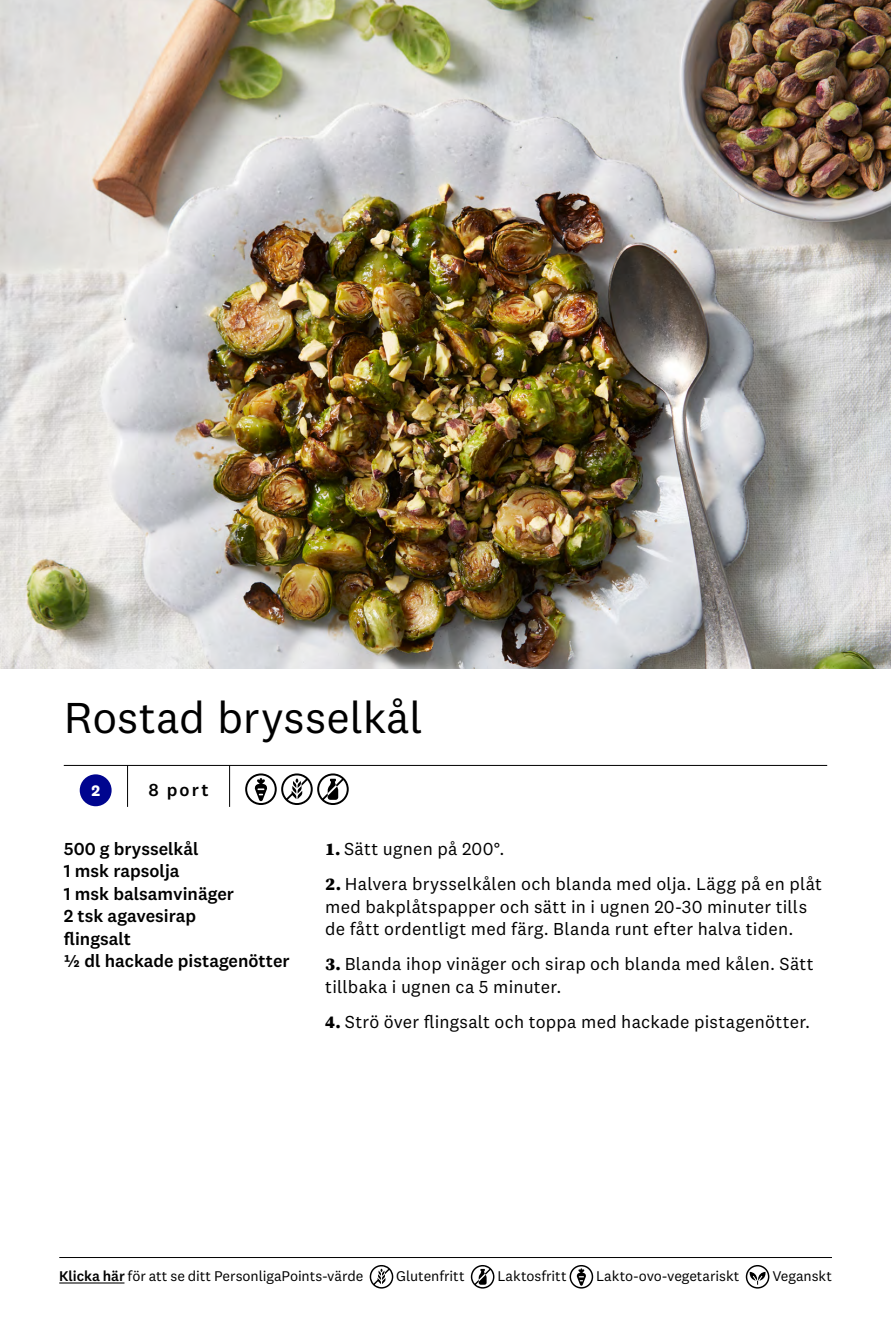
<style>
.page{position:relative;width:891px;height:1337px;background:#fff}
.page>*{position:absolute;margin:0;border:0;box-sizing:border-box;transform-origin:0 0}
.t1{font:45px "National 2";color:#000}
.t2{font:18px/22.5px "National 2";letter-spacing:.015em;color:#000}
.t3{font:500 18px/22.5px "National 2";color:#000}
.t4{font:700 15.75px "National 2";color:#fff}
.t5{font:14.62px "National 2";letter-spacing:-.005em;color:#000}
.s1{font-family:"Source Serif Pro";font-weight:900}
.s2{font-weight:500}
</style>
<div class="page">
<img style="left:0;top:0;width:891px;height:668px">
<hr style="left:59px;top:1257px;width:773px;height:1px;background:#000">
<hr style="left:59px;top:1282px;width:65px;height:1px;background:#000">
<svg style="left:370px;top:1265px;width:23px;height:23px"></svg>
<svg style="left:471px;top:1265px;width:23px;height:23px"></svg>
<svg style="left:570px;top:1265px;width:23px;height:23px"></svg>
<svg style="left:746px;top:1265px;width:23px;height:23px"></svg>
<hr style="left:64px;top:765px;width:763px;height:1px;background:#000">
<hr style="left:127px;top:765px;width:1px;height:42px;background:#000">
<hr style="left:229px;top:765px;width:1px;height:42px;background:#000">
<div style="left:80px;top:774px;width:32px;height:32px;background:#00058f;border-radius:50%"></div>
<svg style="left:245px;top:773px;width:104px;height:32px"></svg>
<h1 class="t1" style="left:64px;top:691px;width:360px">Rostad brysselkål</h1>
<p class="t4" style="left:91px;top:780px;width:10px">2</p>
<p class="t3" style="left:149px;top:778px;width:61px">8 port</p>
<p class="t3" style="left:64px;top:837px;width:227px">500 g brysselkål<br>1 msk rapsolja<br>1 msk balsamvinäger<br>2 tsk agavesirap<br>flingsalt<br>½ dl hackade pistagenötter</p>
<p class="t2" style="left:325px;top:837px;width:181px"><span class="s1">1.</span> Sätt ugnen på 200°.</p>
<p class="t2" style="left:325px;top:872px;width:498px"><span class="s1">2.</span> Halvera brysselkålen och blanda med olja. Lägg på en plåt med bakplåtspapper och sätt in i ugnen 20-30 minuter tills de fått ordentligt med färg. Blanda runt efter halva tiden.</p>
<p class="t2" style="left:325px;top:952px;width:490px"><span class="s1">3.</span> Blanda ihop vinäger och sirap och blanda med kålen. Sätt tillbaka i ugnen ca 5 minuter.</p>
<p class="t2" style="left:325px;top:1010px;width:486px"><span class="s1">4.</span> Strö över flingsalt och toppa med hackade pistagenötter.</p>
<p class="t5" style="left:59px;top:1267px;width:306px"><span class="s2">Klicka här</span> för att se ditt PersonligaPoints-värde</p>
<p class="t5" style="left:396px;top:1267px;width:70px">Glutenfritt</p>
<p class="t5" style="left:497px;top:1267px;width:71px">Laktosfritt</p>
<p class="t5" style="left:596px;top:1267px;width:145px">Lakto-ovo-vegetariskt</p>
<p class="t5" style="left:772px;top:1267px;width:61px">Veganskt</p>
</div>
